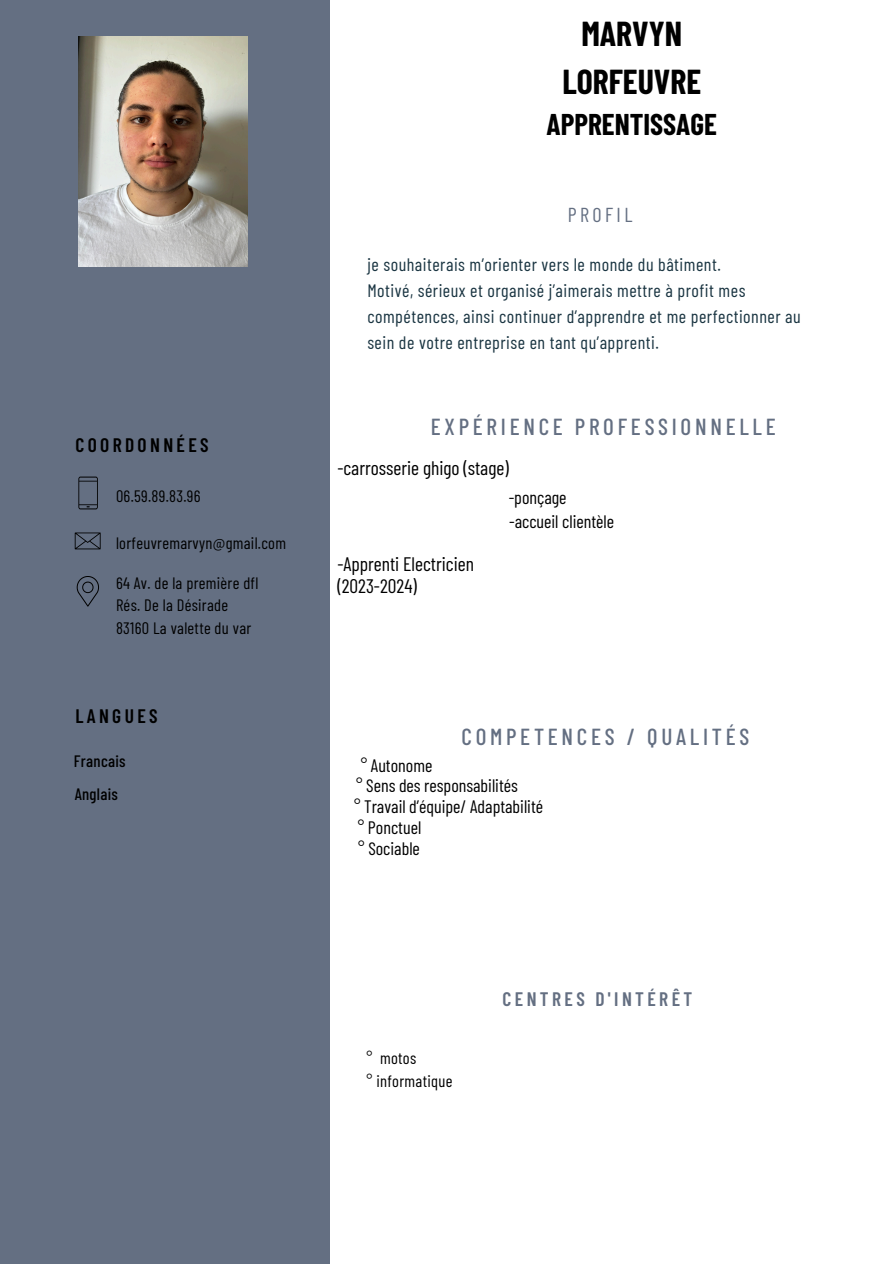
<style>
.page{position:relative;width:894px;height:1264px;background:#fff}
.page>*{position:absolute;margin:0;border:0;box-sizing:border-box;transform-origin:0 0}
.t1{font:700 33.75px/47.2px "Barlow Condensed";color:#000;text-align:center}
.t2{font:700 29.25px "Barlow Condensed";color:#000}
.t3{font:500 23.1px "Barlow Condensed";letter-spacing:.16em;color:#646f82}
.t4{font:20.1px "Barlow Condensed";letter-spacing:.17em;color:#646f82}
.t5{font:19.5px "Barlow Condensed";color:#000}
.t6{font:600 19.5px "Barlow Condensed";letter-spacing:.17em;color:#000}
.t7{font:600 19.5px "Barlow Condensed";letter-spacing:.17em;color:#646f82}
.t8{font:18px "Barlow Condensed";letter-spacing:.03em;color:#193441}
.t9{font:18px "Barlow Condensed";color:#000}
.t10{font:16.5px "Barlow Condensed";letter-spacing:.02em;color:#000}
.t11{font:500 16.5px "Barlow Condensed";letter-spacing:.02em;color:#000}
</style>
<div class="page">
<div style="left:0;top:0;width:330px;height:1263px;background:#646f82"></div>
<svg style="left:77px;top:576px;width:22px;height:30px"></svg>
<svg style="left:75px;top:532px;width:26px;height:17px"></svg>
<svg style="left:78px;top:476px;width:19px;height:33px"></svg>
<img style="left:78px;top:37px;width:169px;height:229px">
<h4 class="t6" style="left:75px;top:432px;width:135px">COORDONNÉES</h4>
<p class="t10" style="left:116px;top:485px;width:86px">06.59.89.83.96</p>
<p class="t10" style="left:116px;top:532px;width:171px">lorfeuvremarvyn@gmail.com</p>
<p class="t10" style="left:116px;top:572px;width:144px">64 Av. de la première dfl</p>
<p class="t10" style="left:116px;top:594px;width:114px">Rés. De la Désirade</p>
<h2 class="t10" style="left:116px;top:617px;width:137px">83160 La valette du var</h2>
<h6 class="t6" style="left:75px;top:703px;width:84px">LANGUES</h6>
<h1 class="t11" style="left:74px;top:750px;width:53px">Francais</h1>
<h6 class="t11" style="left:75px;top:783px;width:45px">Anglais</h6>
<h5 class="t1" style="left:562px;top:9px;width:140px">MARVYN<br>LORFEUVRE</h5>
<h5 class="t2" style="left:546px;top:106px;width:172px">APPRENTISSAGE</h5>
<h3 class="t4" style="left:567px;top:202px;width:66px">PROFIL</h3>
<p class="t8" style="left:367px;top:253px;width:355px">je souhaiterais m’orienter vers le monde du bâtiment.</p>
<p class="t8" style="left:367px;top:279px;width:379px">Motivé, sérieux et organisé j’aimerais mettre à profit mes</p>
<p class="t8" style="left:367px;top:304px;width:435px">compétences, ainsi continuer d’apprendre et me perfectionner au</p>
<p class="t8" style="left:367px;top:330px;width:293px">sein de votre entreprise en tant qu’apprenti.</p>
<p class="t3" style="left:431px;top:411px;width:346px">EXPÉRIENCE PROFESSIONNELLE</p>
<p class="t5" style="left:337px;top:456px;width:173px">-carrosserie ghigo (stage)</p>
<p class="t5" style="left:337px;top:551px;width:138px">-Apprenti Electricien</p>
<p class="t5" style="left:337px;top:574px;width:81px">(2023-2024)</p>
<p class="t9" style="left:508px;top:486px;width:59px">-ponçage</p>
<p class="t9" style="left:509px;top:510px;width:107px">-accueil clientèle</p>
<p class="t3" style="left:461px;top:721px;width:289px">COMPETENCES / QUALITÉS</p>
<p class="t9" style="left:361px;top:754px;width:73px">° Autonome</p>
<p class="t9" style="left:354px;top:794px;width:190px">° Travail d’équipe/ Adaptabilité</p>
<h5 class="t9" style="left:356px;top:774px;width:163px">° Sens des responsabilités</h5>
<h2 class="t9" style="left:358px;top:815px;width:65px">° Ponctuel</h2>
<h5 class="t9" style="left:358px;top:836px;width:63px">° Sociable</h5>
<p class="t10" style="left:366px;top:1047px;width:51px">° motos</p>
<h3 class="t10" style="left:366px;top:1070px;width:87px">° informatique</h3>
<p class="t7" style="left:502px;top:986px;width:191px">CENTRES D'INTÉRÊT</p>
</div>
